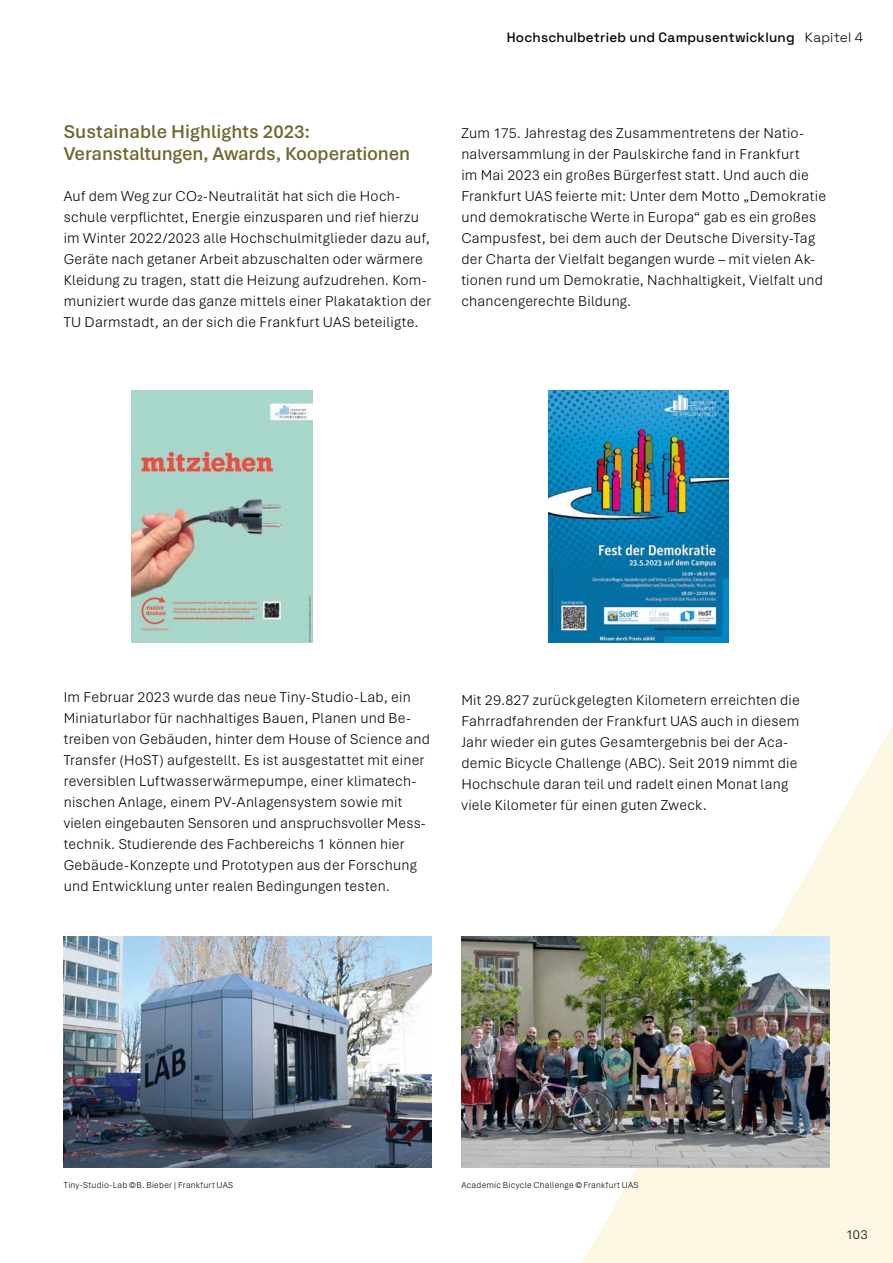
<style>
.page{position:relative;width:893px;height:1263px;background:#fff}
.page>*{position:absolute;margin:0;border:0;box-sizing:border-box;transform-origin:0 0}
.DIN_A4_copy_10pt{font:600 19.5px/22.5px "Aptos";letter-spacing:-.01em;color:#6d682f}
.DIN_A4_copy_10pt-2{font:300 15px/21px "Aptos";letter-spacing:.015em;color:#000}
.t1{font:300 13.5px "Space Grotesk";letter-spacing:.015em;color:#000}
.t2{font:300 13.5px "Aptos";color:#000}
.DIN_A4_copy_10pt-3{font:300 9px "Aptos";letter-spacing:.025em;color:#000}
</style>
<div class="page">
<svg style="left:582px;top:725px;width:311px;height:538px;fill:#fcf8e4"></svg>
<img style="left:131px;top:390px;width:182px;height:252px">
<img style="left:64px;top:936px;width:368px;height:231px">
<img style="left:549px;top:390px;width:179px;height:252px">
<img style="left:461px;top:936px;width:368px;height:231px">
<p class="t1" style="left:507px;top:28px;width:358px">Hochschulbetrieb und Campusentwicklung Kapitel 4</p>
<p class="DIN_A4_copy_10pt" style="left:64px;top:119px;width:348px">Sustainable Highlights 2023:<br>Veranstaltungen, Awards, Kooperationen</p>
<p class="DIN_A4_copy_10pt-2" style="left:64px;top:185px;width:369px">Auf dem Weg zur CO2-Neutralität hat sich die Hoch&shy;schule verpflichtet, Energie einzusparen und rief hierzu im Winter 2022/2023 alle Hochschulmitglieder dazu auf, Geräte nach getaner Arbeit abzuschalten oder wärmere Kleidung zu tragen, statt die Heizung aufzudrehen. Kom&shy;muniziert wurde das ganze mittels einer Plakataktion der TU Darmstadt, an der sich die Frankfurt UAS beteiligte.</p>
<p class="DIN_A4_copy_10pt-2" style="left:461px;top:122px;width:366px">Zum 175. Jahrestag des Zusammentretens der Natio&shy;nalversammlung in der Paulskirche fand in Frankfurt<br>im Mai 2023 ein großes Bürgerfest statt. Und auch die Frankfurt UAS feierte mit: Unter dem Motto „Demokratie und demokratische Werte in Europa“ gab es ein großes Campusfest, bei dem auch der Deutsche Diversity-Tag der Charta der Vielfalt begangen wurde – mit vielen Ak&shy;tionen rund um Demokratie, Nachhaltigkeit, Vielfalt und chancengerechte Bildung.</p>
<p class="DIN_A4_copy_10pt-2" style="left:64px;top:686px;width:368px">Im Februar 2023 wurde das neue Tiny-Studio-Lab, ein Miniaturlabor für nachhaltiges Bauen, Planen und Be&shy;treiben von Gebäuden, hinter dem House of Science and Transfer (HoST) aufgestellt. Es ist ausgestattet mit einer reversiblen Luftwasserwärmepumpe, einer klimatech&shy;nischen Anlage, einem PV-Anlagensystem sowie mit vielen eingebauten Sensoren und anspruchsvoller Mess&shy;technik. Studierende des Fachbereichs 1 können hier Gebäude-Konzepte und Prototypen aus der Forschung und Entwicklung unter realen Bedingungen testen.</p>
<p class="DIN_A4_copy_10pt-2" style="left:461px;top:689px;width:340px">Mit 29.827 zurückgelegten Kilometern erreichten die Fahrradfahrenden der Frankfurt UAS auch in diesem Jahr wieder ein gutes Gesamtergebnis bei der Aca&shy;demic Bicycle Challenge (ABC). Seit 2019 nimmt die Hochschule daran teil und radelt einen Monat lang viele Kilometer für einen guten Zweck.</p>
<p class="DIN_A4_copy_10pt-3" style="left:64px;top:1179px;width:171px">Tiny-Studio-Lab ©B. Bieber | Frankfurt UAS</p>
<p class="DIN_A4_copy_10pt-3" style="left:461px;top:1179px;width:179px">Academic Bicycle Challenge ©Frankfurt UAS</p>
<p class="t2" style="left:846px;top:1225px;width:23px">103</p>
</div>
